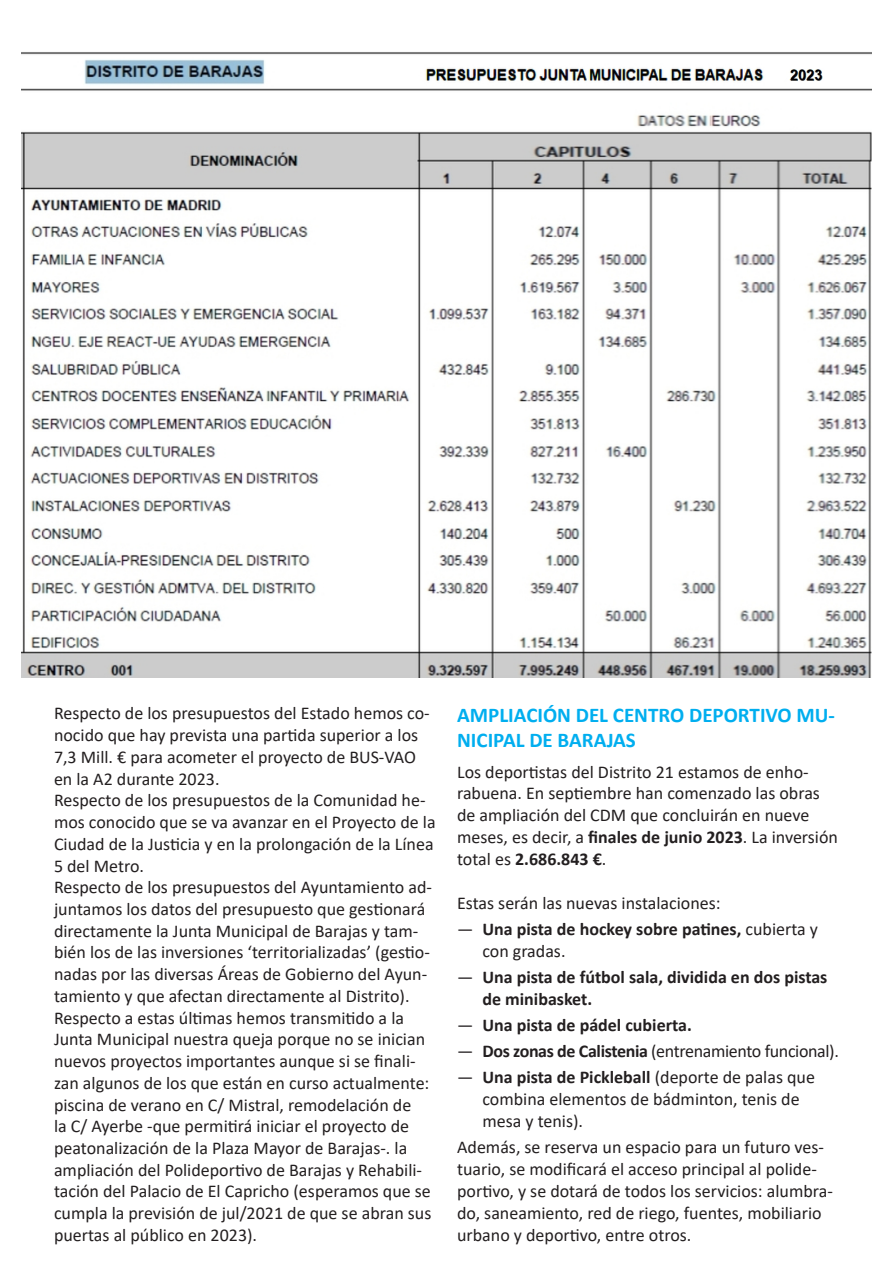
<style>
.page{position:relative;width:893px;height:1263px;background:#fff}
.page>*{position:absolute;margin:0;border:0;box-sizing:border-box;transform-origin:0 0}
.t1{font:700 21px/25.5px "Calibri";color:#00aeef}
.t2{font:18px/21.8px "Calibri";color:#231f20}
.t3{font:700 18px/21.9px "Calibri";color:#231f20}
.t4{font:18px "Calibri";letter-spacing:-.02em;color:#231f20}
.s1{font-weight:700}
.s2{font-weight:400}
</style>
<div class="page">
<img style="left:21px;top:52px;width:851px;height:626px">
<p class="t2" style="left:54px;top:702px;width:377px">Respecto de los presupuestos del Estado hemos co&shy;nocido que hay prevista una partida superior a los 7,3 Mill. € para acometer el proyecto de BUS-VAO en la A2 durante 2023.</p>
<p class="t2" style="left:54px;top:789px;width:383px">Respecto de los presupuestos de la Comunidad he&shy;mos conocido que se va avanzar en el Proyecto de la Ciudad de la Justicia y en la prolongación de la Línea 5 del Metro.</p>
<p class="t2" style="left:54px;top:876px;width:379px">Respecto de los presupuestos del Ayuntamiento ad&shy;juntamos los datos del presupuesto que gestionará directamente la Junta Municipal de Barajas y tam&shy;bién los de las inversiones ‘territorializadas’ (gestio&shy;nadas por las diversas Áreas de Gobierno del Ayun&shy;tamiento y que afectan directamente al Distrito).<br>Respecto a estas últimas hemos transmitido a la Junta Municipal nuestra queja porque no se inician nuevos proyectos importantes aunque si se finali&shy;zan algunos de los que están en curso actualmente: piscina de verano en C/ Mistral, remodelación de<br>la C/ Ayerbe -que permitirá iniciar el proyecto de peatonalización de la Plaza Mayor de Barajas-. la ampliación del Polideportivo de Barajas y Rehabili&shy;tación del Palacio de El Capricho (esperamos que se cumpla la previsión de jul/2021 de que se abran sus puertas al público en 2023).</p>
<p class="t1" style="left:457px;top:702px;width:379px">AMPLIACIÓN DEL CENTRO DEPORTIVO MU-<br>NICIPAL DE BARAJAS</p>
<p class="t2" style="left:457px;top:760px;width:382px">Los deportistas del Distrito 21 estamos de enho&shy;rabuena. En septiembre han comenzado las obras de ampliación del CDM que concluirán en nueve meses, es decir, a <span class="s1">finales de junio 2023</span>. La inversión total es <span class="s1">2.686.843 €</span>.</p>
<p class="t2" style="left:457px;top:891px;width:265px">Estas serán las nuevas instalaciones:</p>
<p class="t3" style="left:482px;top:918px;width:337px;text-indent:-25px"><span class="s2">—</span> Una pista de hockey sobre patines, <span class="s2">cubierta y con gradas.</span></p>
<p class="t3" style="left:482px;top:966px;width:347px;text-indent:-25px"><span class="s2">—</span> Una pista de fútbol sala, dividida en dos pistas de minibasket.</p>
<p class="t3" style="left:457px;top:1014px;width:236px"><span class="s2">—</span> Una pista de pádel cubierta.</p>
<p class="t4" style="left:457px;top:1039px;width:383px">— <span class="s1">Dos zonas de Calistenia</span> (entrenamiento funcional).</p>
<p class="t2" style="left:482px;top:1066px;width:334px;text-indent:-25px">— <span class="s1">Una pista de Pickleball</span> (deporte de palas que combina elementos de bádminton, tenis de mesa y tenis).</p>
<p class="t2" style="left:457px;top:1136px;width:377px">Además, se reserva un espacio para un futuro ves&shy;tuario, se modificará el acceso principal al polide&shy;portivo, y se dotará de todos los servicios: alumbra&shy;do, saneamiento, red de riego, fuentes, mobiliario urbano y deportivo, entre otros.</p>
</div>
